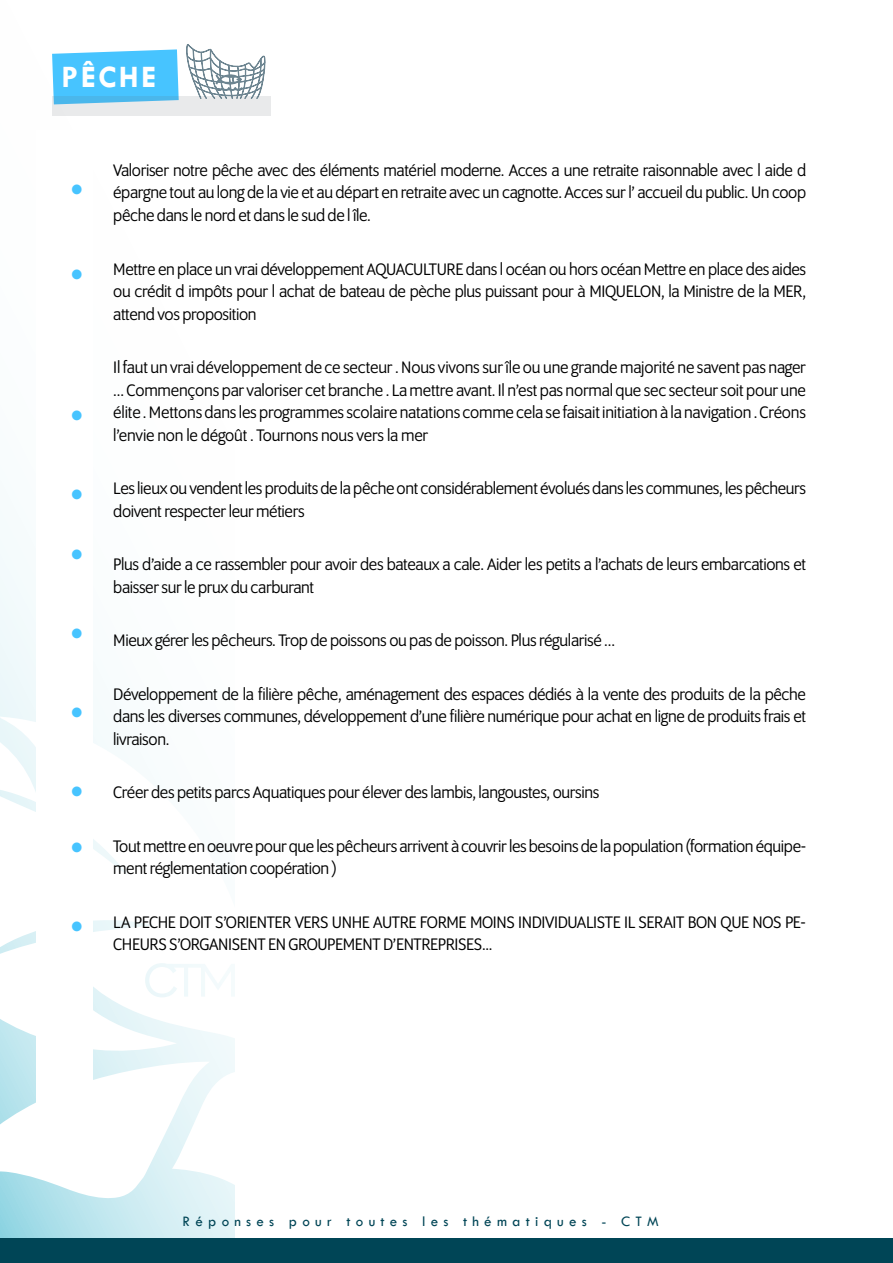
<style>
.page{position:relative;width:893px;height:1263px;background:#fff}
.page>*{position:absolute;margin:0;border:0;box-sizing:border-box;transform-origin:0 0}
.t1{font:700 33px/59.1px "Tw Cen";color:#47c4ff}
.t2{font:700 31.5px "Tw Cen";letter-spacing:.075em;color:#fff}
.t3{font:18px/22.5px "Program OT";letter-spacing:-.02em;color:#000;text-align:justify}
.t4{font:15px "Tw Cen";letter-spacing:.35em;color:#004556}
.s1{font-family:"Myriad Pro";font-size:15px;color:#889da9}
</style>
<div class="page">
<svg style="left:0;top:1062px;width:235px;height:176px"></svg>
<svg style="left:0;top:716px;width:235px;height:336px"></svg>
<div style="left:0;top:1238px;width:893px;height:25px;background:#004556"></div>
<svg style="left:52px;top:49px;width:127px;height:47px;background:#53c8fe"></svg>
<svg style="left:52px;top:96px;width:218px;height:20px;background:#c5deea"></svg>
<svg style="left:185px;top:44px;width:82px;height:62px"></svg>
<div style="left:36px;top:130px;width:56px;height:1045px;background:#fff"></div>
<h2 class="t2" style="left:62px;top:59px;width:96px">PÊCHE</h2>
<p class="t3" style="left:113px;top:159px;width:694px;text-indent:-30px"><span class="s1">&gt;</span> Valoriser notre pêche avec des éléments matériel moderne. Acces a une retraite raisonnable avec l aide d épargne tout au long de la vie et au départ en retraite avec un cagnotte. Acces sur l’ accueil du public. Un coop pêche dans le nord et dans le sud de l île.</p>
<p class="t3" style="left:113px;top:257px;width:694px;text-indent:-30px"><span class="s1">&gt;</span> Mettre en place un vrai développement AQUACULTURE dans l océan ou hors océan Mettre en place des aides ou crédit d impôts pour l achat de bateau de pèche plus puissant pour à MIQUELON, la Ministre de la MER, attend vos proposition</p>
<p class="t3" style="left:113px;top:356px;width:694px;text-indent:-30px"><span class="s1">&gt;</span> Il faut un vrai développement de ce secteur . Nous vivons sur île ou une grande majorité ne savent pas nager … Commençons par valoriser cet branche . La mettre avant. Il n’est pas normal que sec secteur soit pour une élite . Mettons dans les programmes scolaire natations comme cela se faisait initiation à la navigation . Créons l’envie non le dégoût . Tournons nous vers la mer</p>
<p class="t3" style="left:113px;top:477px;width:694px;text-indent:-30px"><span class="s1">&gt;</span> Les lieux ou vendent les produits de la pêche ont considérablement évolués dans les communes, les pêcheurs doivent respecter leur métiers</p>
<p class="t3" style="left:113px;top:553px;width:694px;text-indent:-30px"><span class="s1">&gt;</span> Plus d’aide a ce rassembler pour avoir des bateaux a cale. Aider les petits a l’achats de leurs embarcations et baisser sur le prux du carburant</p>
<p class="t3" style="left:84px;top:629px;width:533px"><span class="s1">&gt;</span> Mieux gérer les pêcheurs. Trop de poissons ou pas de poisson. Plus régularisé …</p>
<p class="t3" style="left:113px;top:682px;width:694px;text-indent:-30px"><span class="s1">&gt;</span> Développement de la filière pêche, aménagement des espaces dédiés à la vente des produits de la pêche dans les diverses communes, développement d’une filière numérique pour achat en ligne de produits frais et livraison.</p>
<h1 class="t1" style="left:71px;top:160px;width:13px">•</h1>
<h1 class="t1" style="left:71px;top:245px;width:13px">•</h1>
<h1 class="t1" style="left:71px;top:386px;width:13px">•</h1>
<h1 class="t1" style="left:71px;top:466px;width:13px">• •</h1>
<h1 class="t1" style="left:71px;top:604px;width:13px">•</h1>
<h1 class="t1" style="left:71px;top:683px;width:13px">•</h1>
<p class="t3" style="left:84px;top:781px;width:517px"><span class="s1">&gt;</span> Créer des petits parcs Aquatiques pour élever des lambis, langoustes, oursins</p>
<p class="t3" style="left:113px;top:834px;width:694px;text-indent:-30px"><span class="s1">&gt;</span> Tout mettre en oeuvre pour que les pêcheurs arrivent à couvrir les besoins de la population (formation équipe&shy;ment réglementation coopération )</p>
<p class="t3" style="left:113px;top:910px;width:694px;text-indent:-30px"><span class="s1">&gt;</span> LA PECHE DOIT S’ORIENTER VERS UNHE AUTRE FORME MOINS INDIVIDUALISTE IL SERAIT BON QUE NOS PE-<br>CHEURS S’ORGANISENT EN GROUPEMENT D’ENTREPRISES...</p>
<h1 class="t1" style="left:71px;top:764px;width:13px;line-height:56.1px">• •</h1>
<h1 class="t1" style="left:71px;top:898px;width:13px">•</h1>
<p class="t4" style="left:183px;top:1212px;width:478px">Réponses pour toutes les thématiques - CTM</p>
</div>
